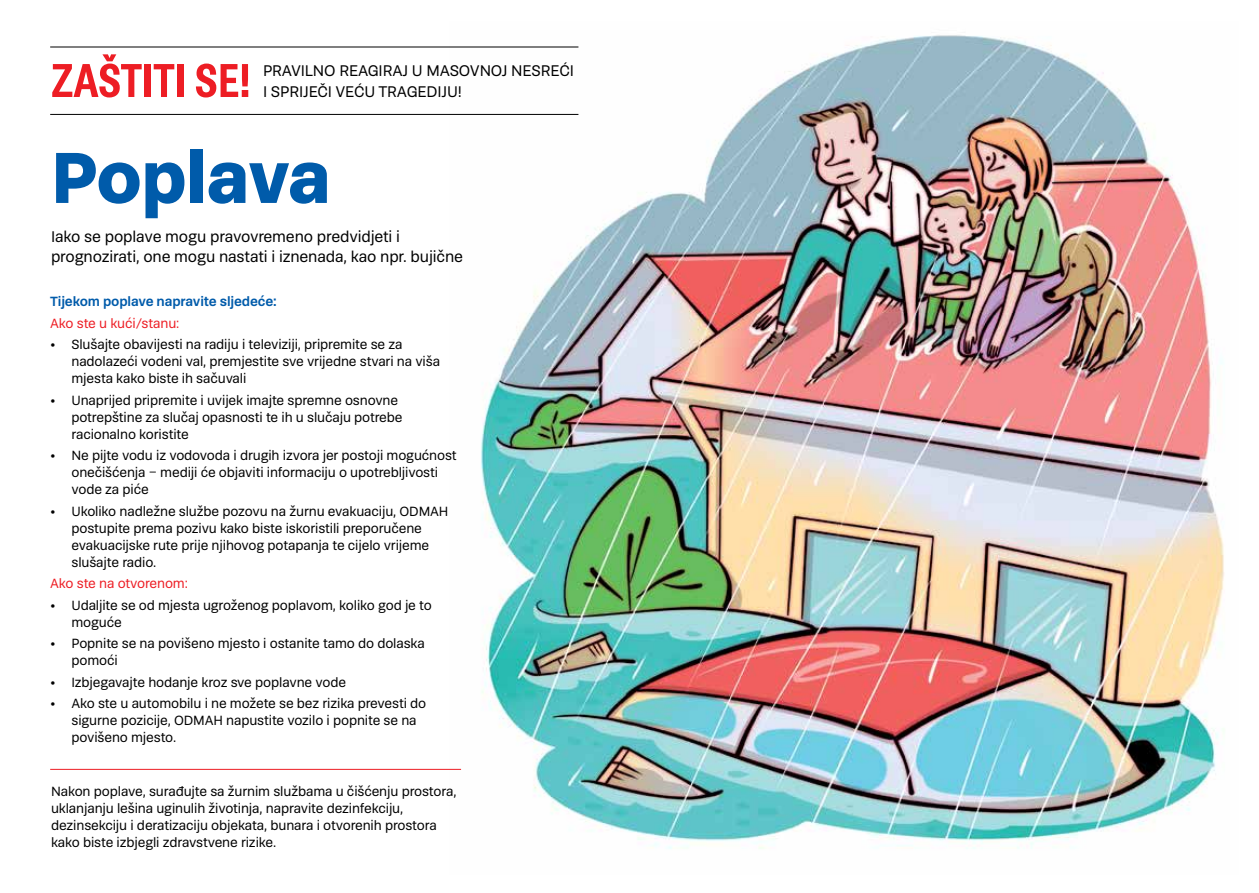
<style>
.page{position:relative;width:1259px;height:893px;background:#fff}
.page>*{position:absolute;margin:0;border:0;box-sizing:border-box;transform-origin:0 0}
.t1{font:76.95px "Brenner Sans Std Bld";letter-spacing:-.015em;color:#005baa}
.t2{font:500 50.7px "Brenner Sans Cond Std";letter-spacing:-.01em;color:#ed1d24}
.t3{font:16.5px/21px "Brenner Sans Std";letter-spacing:-.01em;color:#000}
.t4{font:14.25px/17.1px "Brenner Sans Std";letter-spacing:-.01em;color:#000}
.t5{font:14.25px "Brenner Sans Std";letter-spacing:-.01em;color:#ed1d24}
.t6{font:500 14.25px "Brenner Sans Std";letter-spacing:-.01em;color:#005baa}
</style>
<div class="page">
<img style="left:449px;top:35px;width:775px;height:814px">
<hr style="left:50px;top:769px;width:411px;height:1px;background:#ed1d24">
<hr style="left:50px;top:114px;width:528px;height:1px;background:#000">
<hr style="left:50px;top:47px;width:528px;height:1px;background:#000">
<h2 class="t2" style="left:51px;top:49px;width:201px">ZAŠTITI SE!</h2>
<p class="t3" style="left:263px;top:59px;width:312px">PRAVILNO REAGIRAJ U MASOVNOJ NESREĆI<br>I SPRIJEČI VEĆU TRAGEDIJU!</p>
<h1 class="t1" style="left:51px;top:127px;width:281px">Poplava</h1>
<p class="t3" style="left:51px;top:226px;width:413px;line-height:19.8px">Iako se poplave mogu pravovremeno predvidjeti i prognozirati, one mogu nastati i iznenada, kao npr. bujične</p>
<p class="t6" style="left:50px;top:292px;width:228px">Tijekom poplave napravite sljedeće:</p>
<p class="t5" style="left:50px;top:314px;width:131px">Ako ste u kući/stanu:</p>
<p class="t4" style="left:71px;top:335px;width:370px;text-indent:-21px">• Slušajte obavijesti na radiju i televiziji, pripremite se za nadolazeći vodeni val, premjestite sve vrijedne stvari na viša mjesta kako biste ih sačuvali</p>
<p class="t4" style="left:71px;top:391px;width:332px;text-indent:-21px">• Unaprijed pripremite i uvijek imajte spremne osnovne potrepštine za slučaj opasnosti te ih u slučaju potrebe racionalno koristite</p>
<p class="t4" style="left:71px;top:446px;width:387px;text-indent:-21px">• Ne pijte vodu iz vodovoda i drugih izvora jer postoji mogućnost onečišćenja – mediji će objaviti informaciju o upotrebljivosti vode za piće</p>
<p class="t4" style="left:71px;top:502px;width:378px;text-indent:-21px">• Ukoliko nadležne službe pozovu na žurnu evakuaciju, ODMAH postupite prema pozivu kako biste iskoristili preporučene evakuacijske rute prije njihovog potapanja te cijelo vrijeme slušajte radio.</p>
<p class="t5" style="left:50px;top:575px;width:139px">Ako ste na otvorenom:</p>
<p class="t4" style="left:71px;top:596px;width:362px;text-indent:-21px">• Udaljite se od mjesta ugroženog poplavom, koliko god je to moguće</p>
<p class="t4" style="left:71px;top:634px;width:355px;text-indent:-21px">• Popnite se na povišeno mjesto i ostanite tamo do dolaska pomoći</p>
<p class="t4" style="left:50px;top:673px;width:297px">• Izbjegavajte hodanje kroz sve poplavne vode</p>
<p class="t4" style="left:71px;top:694px;width:356px;text-indent:-21px">• Ako ste u automobilu i ne možete se bez rizika prevesti do sigurne pozicije, ODMAH napustite vozilo i popnite se na povišeno mjesto.</p>
<p class="t4" style="left:51px;top:782px;width:407px">Nakon poplave, surađujte sa žurnim službama u čišćenju prostora, uklanjanju lešina uginulih životinja, napravite dezinfekciju, dezinsekciju i deratizaciju objekata, bunara i otvorenih prostora kako biste izbjegli zdravstvene rizike.</p>
</div>
